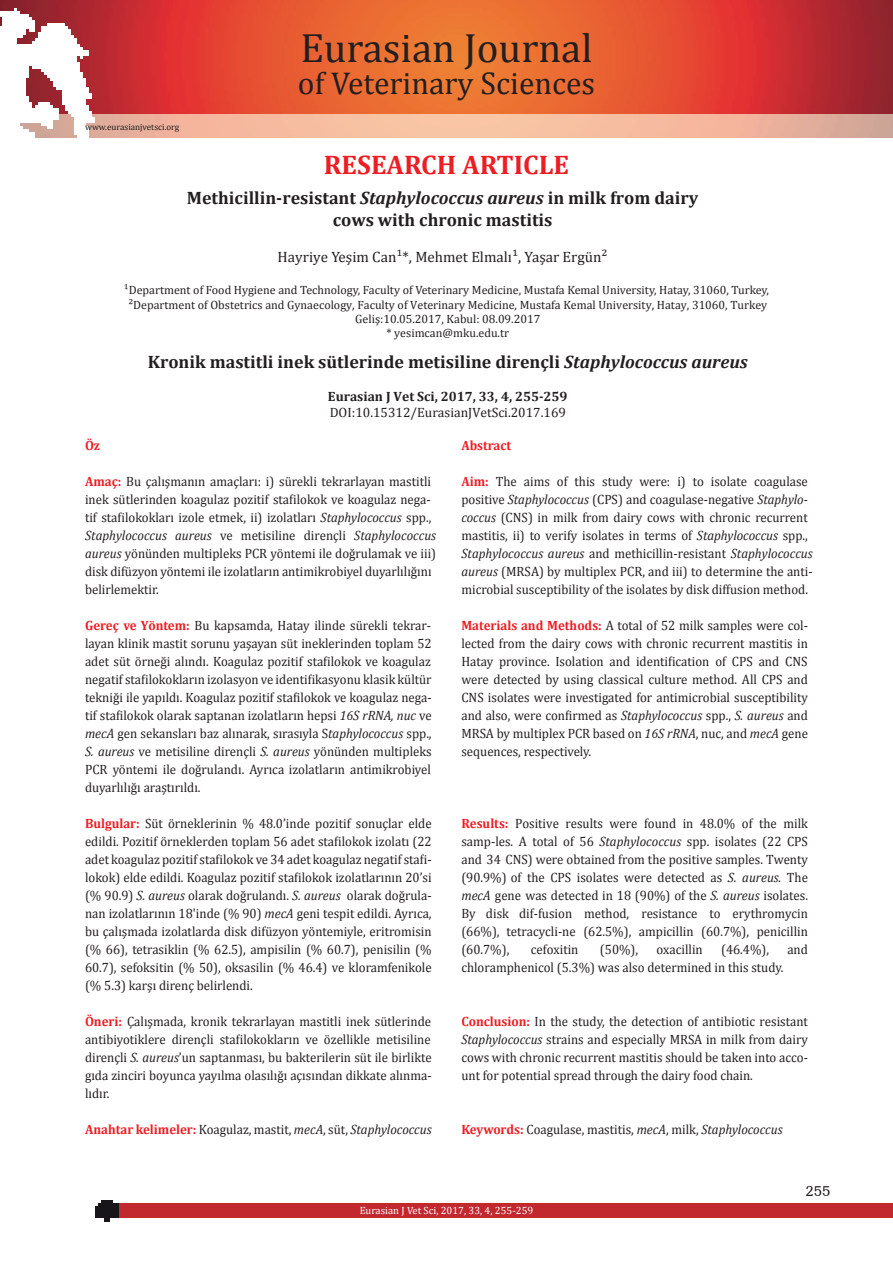
<style>
.page{position:relative;width:893px;height:1263px;background:#fff}
.page>*{position:absolute;margin:0;border:0;box-sizing:border-box;transform-origin:0 0}
.t1{font:41.1px "Cambria";color:#231f20}
.t2{font:31.65px "Cambria";color:#231f20}
.t3{font:700 27px "Cambria";color:#ee1d23}
.t4{font:700 18px/21.6px "Cambria";color:#231f20;text-align:center}
.t5{font:15px "Cambria";color:#231f20}
.t6{font:15px "Humanist Slabserif 712 BT";color:#231f20}
.t7{font:13.5px/18px "Cambria";color:#231f20;text-align:justify;scale:.95 1}
.t8{font:13.5px "Cambria";color:#231f20}
.t9{font:700 13.5px "Cambria";color:#231f20}
.t10{font:700 13.5px "Cambria";color:#ee1d23;scale:.95 1}
.t11{font:12px/14.4px "Cambria";color:#231f20;text-align:center}
.t12{font:10.5px "Cambria";color:#fff}
.t13{font:9px "Cambria";color:#231f20}
.s1{font-style:italic}
.s2{font-weight:700;color:#ee1d23}
</style>
<div class="page">
<img style="left:0;top:0;width:893px;height:1222px">
<p class="t13" style="left:85px;top:121px;width:96px">www.eurasianjvetsci.org</p>
<h1 class="t1" style="left:300px;top:24px;width:294px">Eurasian Journal</h1>
<h2 class="t2" style="left:298px;top:64px;width:299px">of Veterinary Sciences</h2>
<h3 class="t3" style="left:324px;top:146px;width:247px">RESEARCH ARTICLE</h3>
<h3 class="t4" style="left:187px;top:187px;width:513px">Methicillin-resistant <span class="s1">Staphylococcus aureus</span> in milk from dairy cows with chronic mastitis</h3>
<p class="t5" style="left:278px;top:248px;width:332px">Hayriye Yeşim Can¹*, Mehmet Elmalı¹, Yaşar Ergün²</p>
<p class="t11" style="left:124px;top:283px;width:647px">¹Department of Food Hygiene and Technology, Faculty of Veterinary Medicine, Mustafa Kemal University, Hatay, 31060, Turkey, ²Department of Obstetrics and Gynaecology, Faculty of Veterinary Medicine, Mustafa Kemal University, Hatay, 31060, Turkey Geliş:10.05.2017, Kabul: 08.09.2017<br>* yesimcan@mku.edu.tr</p>
<h3 class="t4" style="left:148px;top:351px;width:602px">Kronik mastitli inek sütlerinde metisiline dirençli <span class="s1">Staphylococcus aureus</span></h3>
<p class="t9" style="left:328px;top:387px;width:241px">Eurasian J Vet Sci, 2017, 33, 4, 255-259</p>
<p class="t8" style="left:330px;top:405px;width:238px">DOI:10.15312/EurasianJVetSci.2017.169</p>
<p class="t10" style="left:85px;top:436px;width:17px">Öz</p>
<p class="t7" style="left:85px;top:472px;width:371px;text-align:left"><span class="s2">Amaç:</span> Bu çalışmanın amaçları: i) sürekli tekrarlayan mastitli inek sütlerinden koagulaz pozitif stafilokok ve koagulaz nega&shy;tif stafilokokları izole etmek, ii) izolatları <span class="s1">Staphylococcus</span> spp., <span class="s1">Staphylococcus aureus</span> ve metisiline dirençli <span class="s1">Staphylococcus aureus</span> yönünden multipleks PCR yöntemi ile doğrulamak ve iii) disk difüzyon yöntemi ile izolatların antimikrobiyel duyarlılığını belirlemektir.</p>
<p class="t7" style="left:85px;top:616px;width:366px"><span class="s2">Gereç ve Yöntem:</span> Bu kapsamda, Hatay ilinde sürekli tekrar&shy;layan klinik mastit sorunu yaşayan süt ineklerinden toplam 52 adet süt örneği alındı. Koagulaz pozitif stafilokok ve koagulaz negatif stafilokokların izolasyon ve identifikasyonu klasik kültür tekniği ile yapıldı. Koagulaz pozitif stafilokok ve koagulaz nega&shy;tif stafilokok olarak saptanan izolatların hepsi <span class="s1">16S rRNA, nuc</span> ve <span class="s1">mecA</span> gen sekansları baz alınarak, sırasıyla S<span class="s1">taphylococcus</span> spp., <span class="s1">S. aureus</span> ve metisiline dirençli <span class="s1">S. aureus</span> yönünden multipleks PCR yöntemi ile doğrulandı. Ayrıca izolatların antimikrobiyel duyarlılığı araştırıldı.</p>
<p class="t7" style="left:85px;top:814px;width:366px"><span class="s2">Bulgular:</span> Süt örneklerinin % 48.0’inde pozitif sonuçlar elde edildi. Pozitif örneklerden toplam 56 adet stafilokok izolatı (22 adet koagulaz pozitif stafilokok ve 34 adet koagulaz negatif stafi&shy;lokok) elde edildi. Koagulaz pozitif stafilokok izolatlarının 20’si (% 90.9) <span class="s1">S. aureus</span> olarak doğrulandı. <span class="s1">S. aureus</span> olarak doğrula&shy;nan izolatlarının 18'inde (% 90) <span class="s1">mecA</span> geni tespit edildi. Ayrıca, bu çalışmada izolatlarda disk difüzyon yöntemiyle, eritromisin (% 66), tetrasiklin (% 62.5), ampisilin (% 60.7), penisilin (% 60.7), sefoksitin (% 50), oksasilin (% 46.4) ve kloramfenikole (% 5.3) karşı direnç belirlendi.</p>
<p class="t7" style="left:85px;top:1012px;width:366px"><span class="s2">Öneri:</span> Çalışmada, kronik tekrarlayan mastitli inek sütlerinde antibiyotiklere dirençli stafilokokların ve özellikle metisiline dirençli <span class="s1">S. aureus</span>’un saptanması, bu bakterilerin süt ile birlikte gıda zinciri boyunca yayılma olasılığı açısından dikkate alınma&shy;lıdır.</p>
<p class="t7" style="left:85px;top:1120px;width:366px"><span class="s2">Anahtar kelimeler:</span> Koagulaz, mastit, <span class="s1">mecA</span>, süt, <span class="s1">Staphylococcus</span></p>
<p class="t10" style="left:461px;top:436px;width:54px">Abstract</p>
<p class="t7" style="left:461px;top:472px;width:371px;text-align:left"><span class="s2">Aim:</span> The aims of this study were: i) to isolate coagulase positive <span class="s1">Staphylococcus</span> (CPS) and coagulase-negative <span class="s1">Staphylo&shy;coccus</span> (CNS) in milk from dairy cows with chronic recurrent mastitis, ii) to verify isolates in terms of <span class="s1">Staphylococcus</span> spp., <span class="s1">Staphylococcus aureus</span> and methicillin-resistant <span class="s1">Staphylococcus aureus</span> (MRSA) by multiplex PCR, and iii) to determine the anti&shy;microbial susceptibility of the isolates by disk diffusion method.</p>
<p class="t7" style="left:461px;top:616px;width:366px"><span class="s2">Materials and Methods:</span> A total of 52 milk samples were col&shy;lected from the dairy cows with chronic recurrent mastitis in Hatay province. Isolation and identification of CPS and CNS were detected by using classical culture method. All CPS and CNS isolates were investigated for antimicrobial susceptibility and also, were confirmed as <span class="s1">Staphylococcus</span> spp., <span class="s1">S. aureus</span> and MRSA by multiplex PCR based on <span class="s1">16S rRNA</span>, nuc, and <span class="s1">mecA</span> gene sequences, respectively.</p>
<p class="t7" style="left:461px;top:814px;width:366px"><span class="s2">Results:</span> Positive results were found in 48.0% of the milk samp-les. A total of 56 <span class="s1">Staphylococcus</span> spp. isolates (22 CPS and 34 CNS) were obtained from the positive samples. Twenty (90.9%) of the CPS isolates were detected as <span class="s1">S. aureus.</span> The <span class="s1">mecA</span> gene was detected in 18 (90%) of the <span class="s1">S. aureus</span> isolates.<br>By disk dif-fusion method, resistance to erythromycin (66%), tetracycli-ne (62.5%), ampicillin (60.7%), penicillin (60.7%),</p>
<p class="t7" style="left:531px;top:940px;width:52px">cefoxitin</p>
<p class="t7" style="left:600px;top:940px;width:42px">(50%),</p>
<p class="t7" style="left:656px;top:940px;width:50px">oxacillin</p>
<p class="t7" style="left:721px;top:940px;width:52px">(46.4%),</p>
<p class="t7" style="left:787px;top:940px;width:23px">and</p>
<p class="t7" style="left:461px;top:958px;width:341px">chloramphenicol (5.3%) was also determined in this study.</p>
<p class="t7" style="left:461px;top:1012px;width:366px"><span class="s2">Conclusion:</span> In the study, the detection of antibiotic resistant <span class="s1">Staphylococcus</span> strains and especially MRSA in milk from dairy cows with chronic recurrent mastitis should be taken into acco&shy;unt for potential spread through the dairy food chain.</p>
<p class="t7" style="left:461px;top:1120px;width:340px"><span class="s2">Keywords:</span> Coagulase, mastitis, <span class="s1">mecA</span>, milk, <span class="s1">Staphylococcus</span></p>
<p class="t6" style="left:805px;top:1181px;width:27px">255</p>
<p class="t12" style="left:360px;top:1204px;width:175px">Eurasian J Vet Sci, 2017, 33, 4, 255-259</p>
</div>
